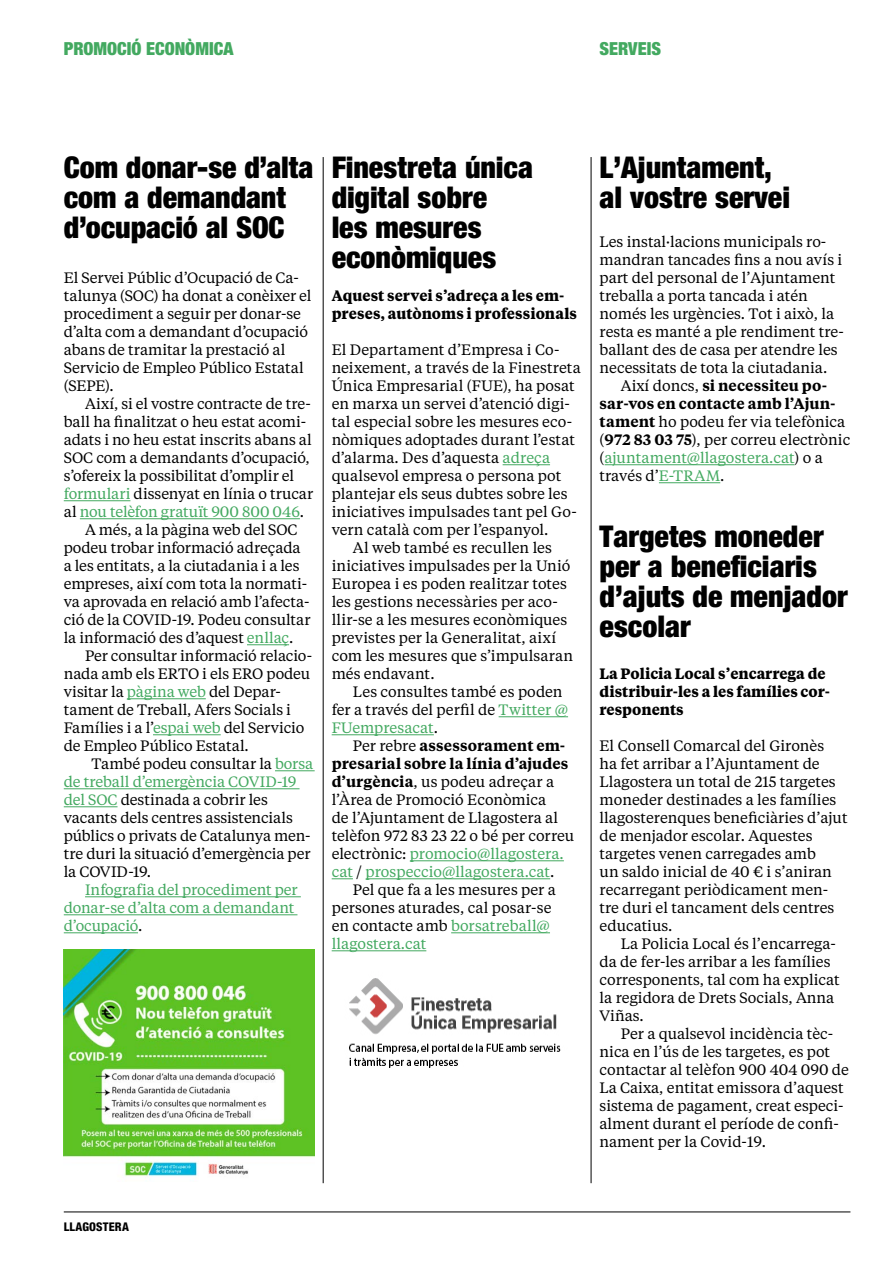
<style>
.page{position:relative;width:893px;height:1263px;background:#fff}
.page>*{position:absolute;margin:0;border:0;box-sizing:border-box;transform-origin:0 0}
.t1{font:900 condensed 30px/30px "Helvetica Neue LT Std";color:#000}
.t2{font:900 condensed 18px "Helvetica Neue LT Std";color:#43a960}
.t3{font:15px/18px "Tiempos Text";color:#000}
.t4{font:15px/18px "Tiempos Text";letter-spacing:-.005em;color:#43a960}
.t5{font:700 15px/18px "Tiempos Text";color:#000}
.t6{font:600 15px "Tiempos Text";letter-spacing:.01em;color:#000}
.t7{font:800 condensed 12px "Helvetica Neue LT Std";letter-spacing:.015em;color:#000}
.s1{color:#43a960}
.s2{color:#000}
.s3{font-weight:400}
.s4{font-weight:600}
</style>
<div class="page">
<hr style="left:64px;top:1212px;width:786px;height:1px;background:#000">
<hr style="left:64px;top:500px;width:66px;height:1px;background:#43a960">
<hr style="left:80px;top:518px;width:220px;height:1px;background:#43a960">
<hr style="left:247px;top:644px;width:42px;height:1px;background:#43a960">
<hr style="left:127px;top:698px;width:79px;height:1px;background:#43a960">
<hr style="left:153px;top:734px;width:68px;height:1px;background:#43a960">
<hr style="left:275px;top:770px;width:40px;height:1px;background:#43a960">
<hr style="left:64px;top:788px;width:236px;height:1px;background:#43a960">
<hr style="left:64px;top:806px;width:54px;height:1px;background:#43a960">
<hr style="left:85px;top:896px;width:216px;height:1px;background:#43a960">
<hr style="left:64px;top:914px;width:233px;height:1px;background:#43a960">
<hr style="left:64px;top:932px;width:74px;height:1px;background:#43a960">
<hr style="left:503px;top:464px;width:47px;height:1px;background:#43a960">
<hr style="left:499px;top:716px;width:69px;height:1px;background:#43a960">
<hr style="left:332px;top:734px;width:102px;height:1px;background:#43a960">
<hr style="left:410px;top:860px;width:154px;height:1px;background:#43a960">
<svg style="left:332px;top:878px;width:21px;height:1px"></svg>
<hr style="left:366px;top:878px;width:184px;height:1px;background:#43a960">
<hr style="left:451px;top:932px;width:99px;height:1px;background:#43a960">
<hr style="left:332px;top:950px;width:94px;height:1px;background:#43a960">
<hr style="left:323px;top:157px;width:1px;height:1026px;background:#000">
<hr style="left:591px;top:157px;width:1px;height:1026px;background:#000">
<img style="left:349px;top:978px;width:212px;height:90px">
<img style="left:64px;top:949px;width:251px;height:228px">
<hr style="left:605px;top:464px;width:189px;height:1px;background:#43a960">
<hr style="left:659px;top:482px;width:61px;height:1px;background:#43a960">
<p class="t2" style="left:64px;top:38px;width:171px">PROMOCIÓ ECONÒMICA</p>
<p class="t2" style="left:600px;top:38px;width:62px">SERVEIS</p>
<h1 class="t1" style="left:64px;top:152px;width:251px">Com donar-se d’alta com a demandant d’ocupació al SOC</h1>
<p class="t3" style="left:64px;top:268px;width:249px">El Servei Públic d’Ocupació de Ca&shy;talunya (SOC) ha donat a conèixer el procediment a seguir per donar-se d’alta com a demandant d’ocupació abans de tramitar la prestació al<br>Servicio de Empleo Público Estatal (SEPE).</p>
<p class="t3" style="left:85px;top:394px;width:227px">Així, si el vostre contracte de tre-</p>
<p class="t3" style="left:64px;top:412px;width:244px">ball ha finalitzat o heu estat acomi-</p>
<p class="t3" style="left:64px;top:430px;width:250px">adats i no heu estat inscrits abans al</p>
<p class="t3" style="left:64px;top:448px;width:248px">SOC com a demandants d’ocupació,</p>
<p class="t3" style="left:64px;top:466px;width:232px">s’ofereix la possibilitat d’omplir el</p>
<p class="t3" style="left:64px;top:484px;width:251px"><span class="s1">formulari</span> dissenyat en línia o trucar</p>
<p class="t4" style="left:64px;top:502px;width:243px"><span class="s2">al</span> nou telèfon gratuït 900 800 046<span class="s2">.  </span></p>
<p class="t3" style="left:85px;top:520px;width:214px">A més, a la pàgina web del SOC</p>
<p class="t3" style="left:64px;top:538px;width:238px">podeu trobar informació adreçada</p>
<p class="t3" style="left:64px;top:556px;width:237px">a les entitats, a la ciutadania i a les</p>
<p class="t3" style="left:64px;top:574px;width:245px">empreses, així com tota la normati-</p>
<p class="t3" style="left:64px;top:592px;width:247px">va aprovada en relació amb l’afecta-</p>
<p class="t3" style="left:64px;top:610px;width:248px">ció de la COVID-19. Podeu consultar</p>
<p class="t3" style="left:64px;top:628px;width:233px">la informació des d’aquest <span class="s1">enllaç</span>.  </p>
<p class="t3" style="left:85px;top:646px;width:229px">Per consultar informació relacio-</p>
<p class="t3" style="left:64px;top:664px;width:248px">nada amb els ERTO i els ERO podeu</p>
<p class="t3" style="left:64px;top:682px;width:219px">visitar la <span class="s1">pàgina web</span> del Depar-</p>
<p class="t3" style="left:64px;top:700px;width:229px">tament de Treball, Afers Socials i</p>
<p class="t3" style="left:64px;top:718px;width:242px">Famílies i a l’<span class="s1">espai web</span> del Servicio</p>
<p class="t3" style="left:64px;top:736px;width:186px">de Empleo Público Estatal.</p>
<p class="t3" style="left:85px;top:754px;width:230px">   També podeu consultar la <span class="s1">borsa</span></p>
<p class="t4" style="left:64px;top:772px;width:234px">de treball d’emergència COVID-19</p>
<p class="t3" style="left:64px;top:790px;width:206px"><span class="s1">del SOC</span> destinada a cobrir les</p>
<p class="t3" style="left:64px;top:808px;width:231px">vacants dels centres assistencials</p>
<p class="t3" style="left:64px;top:826px;width:248px">públics o privats de Catalunya men-</p>
<p class="t3" style="left:64px;top:844px;width:248px">tre duri la situació d’emergència per</p>
<p class="t3" style="left:64px;top:862px;width:89px">la COVID-19.</p>
<p class="t4" style="left:64px;top:880px;width:235px;text-indent:21px">Infografia del procediment per donar-se d’alta com a demandant d’ocupació<span class="s2">.</span></p>
<h1 class="t1" style="left:332px;top:152px;width:203px">Finestreta única digital sobre<br>les mesures econòmiques</h1>
<p class="t5" style="left:332px;top:286px;width:247px">Aquest servei s’adreça a les em&shy;preses, autònoms i professionals</p>
<p class="t3" style="left:332px;top:340px;width:229px">El Departament d’Empresa i Co-</p>
<p class="t3" style="left:332px;top:358px;width:251px">neixement, a través de la Finestreta</p>
<p class="t3" style="left:332px;top:376px;width:244px">Única Empresarial (FUE), ha posat</p>
<p class="t3" style="left:332px;top:394px;width:240px">en marxa un servei d’atenció digi-</p>
<p class="t3" style="left:332px;top:412px;width:242px">tal especial sobre les mesures eco-</p>
<p class="t3" style="left:332px;top:430px;width:245px">nòmiques adoptades durant l’estat</p>
<p class="t3" style="left:332px;top:448px;width:220px">d’alarma. Des d’aquesta <span class="s1">adreça</span></p>
<p class="t3" style="left:332px;top:466px;width:231px">qualsevol empresa o persona pot</p>
<p class="t3" style="left:332px;top:484px;width:237px">plantejar els seus dubtes sobre les</p>
<p class="t3" style="left:332px;top:502px;width:247px">iniciatives impulsades tant pel Go-</p>
<p class="t3" style="left:332px;top:520px;width:218px">vern català com per l’espanyol.</p>
<p class="t3" style="left:353px;top:538px;width:201px">Al web també es recullen les</p>
<p class="t3" style="left:332px;top:556px;width:240px">iniciatives impulsades per la Unió</p>
<p class="t3" style="left:332px;top:574px;width:237px">Europea i es poden realitzar totes</p>
<p class="t3" style="left:332px;top:592px;width:228px">les gestions necessàries per aco-</p>
<p class="t3" style="left:332px;top:610px;width:237px">llir-se a les mesures econòmiques</p>
<p class="t3" style="left:332px;top:628px;width:226px">previstes per la Generalitat, així</p>
<p class="t3" style="left:332px;top:646px;width:243px">com les mesures que s’impulsaran</p>
<p class="t3" style="left:332px;top:664px;width:104px">més endavant.</p>
<p class="t3" style="left:353px;top:682px;width:211px">Les consultes també es poden</p>
<p class="t3" style="left:332px;top:700px;width:238px">fer a través del perfil de <span class="s1">Twitter @</span></p>
<p class="t4" style="left:332px;top:718px;width:108px">FUempresacat<span class="s2">.</span></p>
<p class="t6" style="left:353px;top:735px;width:214px"><span class="s3">Per rebre</span> assessorament em-</p>
<p class="t6" style="left:332px;top:753px;width:238px">presarial sobre la línia d’ajudes</p>
<p class="t3" style="left:332px;top:772px;width:224px"><span class="s4">d’urgència</span>, us podeu adreçar a</p>
<p class="t3" style="left:332px;top:790px;width:216px">l’Àrea de Promoció Econòmica</p>
<p class="t3" style="left:332px;top:808px;width:228px">de l’Ajuntament de Llagostera al</p>
<p class="t3" style="left:332px;top:826px;width:244px">telèfon 972 83 23 22 o bé per correu</p>
<p class="t4" style="left:332px;top:844px;width:234px"><span class="s2">electrònic:</span> promocio@llagostera.</p>
<p class="t4" style="left:332px;top:862px;width:224px">cat <span class="s2">/</span> prospeccio@llagostera.cat<span class="s2">.</span></p>
<p class="t3" style="left:353px;top:880px;width:204px">Pel que fa a les mesures per a</p>
<p class="t3" style="left:332px;top:898px;width:221px">persones aturades, cal posar-se</p>
<p class="t3" style="left:332px;top:916px;width:220px">en contacte amb <span class="s1">borsatreball@</span></p>
<p class="t4" style="left:332px;top:934px;width:96px">llagostera.cat</p>
<h1 class="t1" style="left:600px;top:152px;width:192px">L’Ajuntament, al vostre servei</h1>
<p class="t3" style="left:600px;top:232px;width:246px">Les instal·lacions municipals ro&shy;mandran tancades fins a nou avís i part del personal de l’Ajuntament treballa a porta tancada i atén només les urgències. Tot i això, la resta es manté a ple rendiment tre&shy;ballant des de casa per atendre les necessitats de tota la ciutadania.</p>
<p class="t3" style="left:600px;top:376px;width:252px;text-indent:21px">Així doncs, <span class="s4">si necessiteu po&shy;sar-vos en contacte amb l’Ajun&shy;tament</span> ho podeu fer via telefònica (<span class="s4">972 83 03 75</span>), per correu electrònic (<span class="s1">ajuntament@llagostera.cat</span>) o a través d’<span class="s1">E-TRAM</span>.</p>
<h1 class="t1" style="left:600px;top:521px;width:249px">Targetes moneder per a beneficiaris d’ajuts de menjador escolar</h1>
<p class="t5" style="left:600px;top:664px;width:232px">La Policia Local s’encarrega de distribuir-les a les famílies cor&shy;responents</p>
<p class="t3" style="left:600px;top:736px;width:249px">El Consell Comarcal del Gironès<br>ha fet arribar a l’Ajuntament de<br>Llagostera un total de 215 targetes moneder destinades a les famílies llagosterenques beneficiàries d’ajut de menjador escolar. Aquestes targetes venen carregades amb<br>un saldo inicial de 40 € i s’aniran recarregant periòdicament men&shy;tre duri el tancament dels centres educatius.</p>
<p class="t3" style="left:600px;top:934px;width:242px;text-indent:21px">La Policia Local és l’encarrega&shy;da de fer-les arribar a les famílies corresponents, tal com ha explicat la regidora de Drets Socials, Anna<br>Viñas.</p>
<p class="t3" style="left:600px;top:1024px;width:251px;text-indent:21px">Per a qualsevol incidència tèc&shy;nica en l’ús de les targetes, es pot contactar al telèfon 900 404 090 de<br>La Caixa, entitat emissora d’aquest sistema de pagament, creat especi&shy;alment durant el període de confi&shy;nament per la Covid-19.</p>
<p class="t7" style="left:64px;top:1219px;width:67px">LLAGOSTERA</p>
</div>
